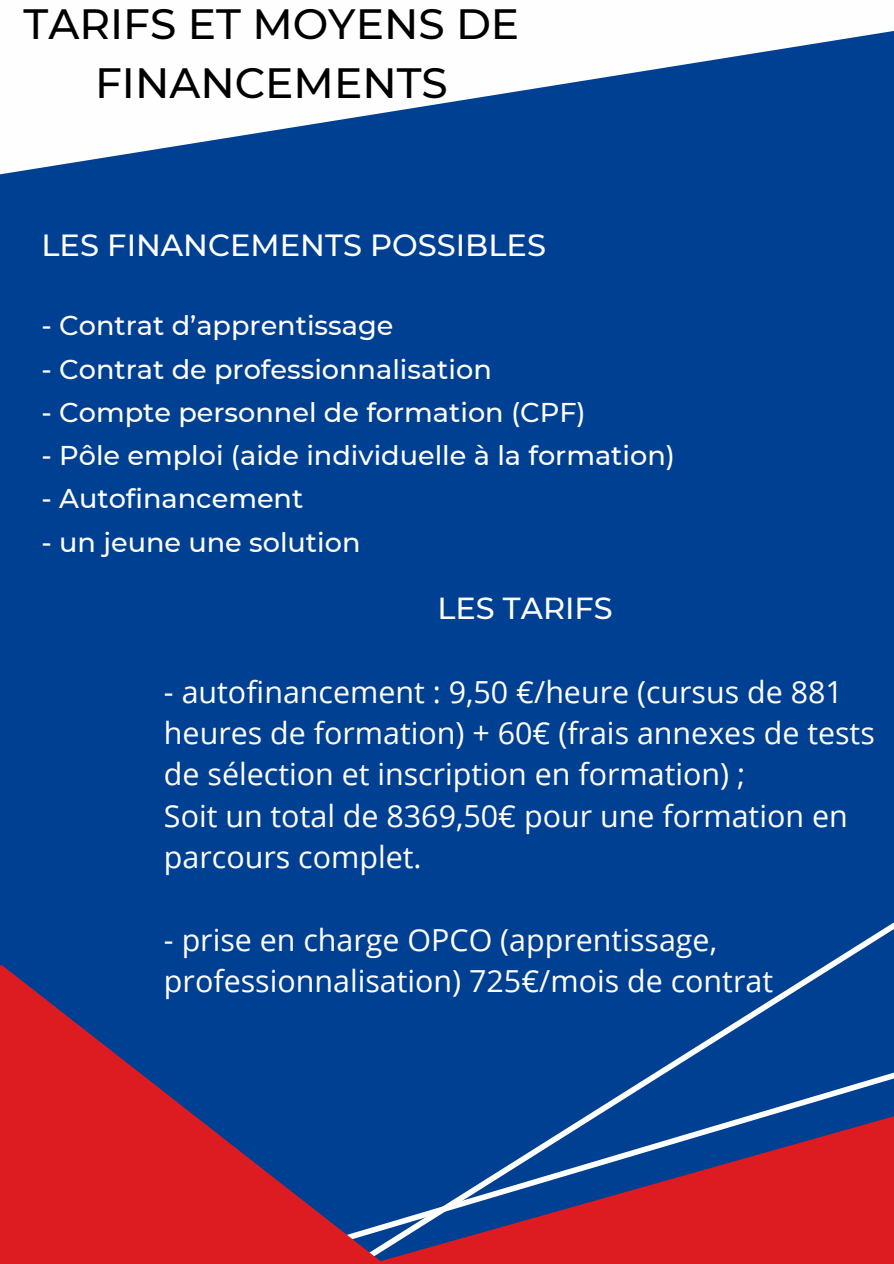
<style>
.page{position:relative;width:894px;height:1264px;background:#fff}
.page>*{position:absolute;margin:0;border:0;box-sizing:border-box;transform-origin:0 0}
.t1{font:500 42.3px/58.5px "Montserrat";color:#000;text-align:center}
.t2{font:30.45px/41.2px "Open Sans";color:#fff}
.t3{font:500 30.45px "Montserrat";color:#fff}
.t4{font:500 27.15px "Montserrat";color:#fff}
</style>
<div class="page">
<div style="left:0;top:0;width:893px;height:1263px;background:#004092"></div>
<svg style="left:0;top:0;width:893px;height:175px;fill:#fefefe"></svg>
<svg style="left:415px;top:923px;width:478px;height:340px"></svg>
<svg style="left:0;top:964px;width:415px;height:299px"></svg>
<p class="t1" style="left:24px;top:-5px;width:497px">TARIFS ET MOYENS DE<br>FINANCEMENTS</p>
<p class="t3" style="left:41px;top:227px;width:506px">LES FINANCEMENTS POSSIBLES</p>
<p class="t4" style="left:41px;top:309px;width:353px">- Contrat d’apprentissage</p>
<p class="t4" style="left:41px;top:352px;width:451px">- Contrat de professionnalisation</p>
<p class="t4" style="left:41px;top:395px;width:545px">- Compte personnel de formation (CPF)</p>
<p class="t4" style="left:41px;top:439px;width:634px">- Pôle emploi (aide individuelle à la formation)</p>
<p class="t4" style="left:41px;top:482px;width:263px">- Autofinancement</p>
<p class="t4" style="left:41px;top:525px;width:320px">- un jeune une solution</p>
<p class="t3" style="left:437px;top:589px;width:177px">LES TARIFS</p>
<p class="t2" style="left:164px;top:670px;width:712px">- autofinancement : 9,50 €/heure (cursus de 881 heures de formation) + 60€ (frais annexes de tests de sélection et inscription en formation) ;</p>
<p class="t2" style="left:164px;top:794px;width:685px">Soit un total de 8369,50€ pour une formation en parcours complet.</p>
<p class="t2" style="left:164px;top:918px;width:610px">- prise en charge OPCO (apprentissage, professionnalisation) 725€/mois de contrat</p>
</div>
